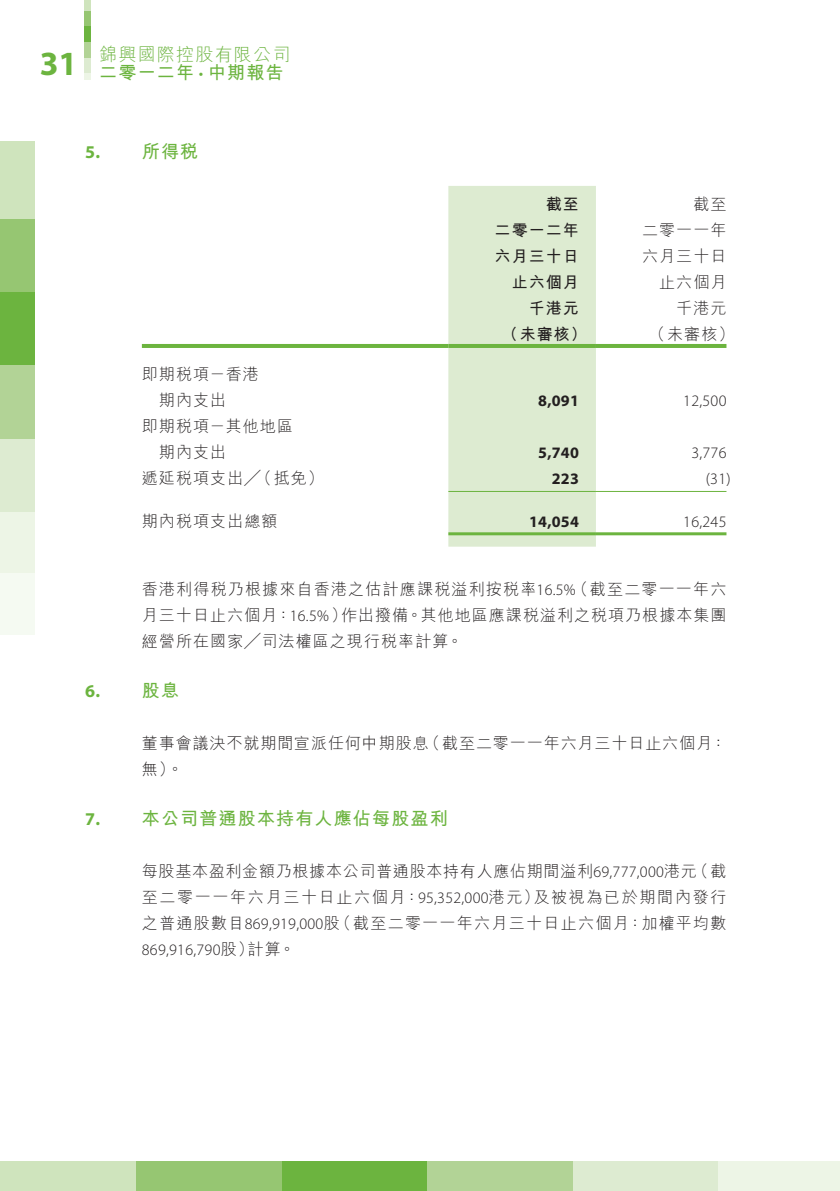
<style>
.page{position:relative;width:840px;height:1191px;background:#fff}
.page>*{position:absolute;margin:0;border:0;box-sizing:border-box;transform-origin:0 0}
.Notes_HD1{font:700 18px "M Hei HK";letter-spacing:.065em;color:#6cb43f}
.t1{font:300 18px "M Hei HK";letter-spacing:.065em;color:#6cb43f}
.Notes_HD1-2{font:700 18px "Myriad Pro";color:#6cb43f}
.Notes{font:300 16px/26px "M Hei HK";letter-spacing:.065em;color:#231f20}
.Notes-2{font:300 16px/26px "Myriad Pro";letter-spacing:.015em;color:#231f20}
.Notes-3{font:300 16px/26px "M Hei HK";letter-spacing:.045em;color:#231f20}
.Notes-4{font:700 16px "M Hei HK";letter-spacing:.065em;color:#231f20}
.Notes-5{font:700 16px "Myriad Pro";letter-spacing:.015em;color:#231f20}
.s1{font-family:"Myriad Pro";font-weight:700;font-size:34px}
.s2{font-family:"Myriad Pro";font-weight:300}
.s3{font-family:"Myriad Pro"}
.s4{font-family:"M Hei HK"}
</style>
<div class="page">
<div style="left:85px;top:0;width:6px;height:11px;background:#cfe4bd"></div>
<div style="left:85px;top:11px;width:6px;height:15px;background:#96c672"></div>
<div style="left:85px;top:26px;width:6px;height:16px;background:#6cb43f"></div>
<div style="left:85px;top:42px;width:6px;height:16px;background:#b2d396"></div>
<div style="left:85px;top:58px;width:6px;height:15px;background:#ddebd1"></div>
<svg style="left:85px;top:73px;width:6px;height:6px"></svg>
<div style="left:0;top:1161px;width:136px;height:30px;background:#cfe4bd"></div>
<div style="left:136px;top:1161px;width:145px;height:30px;background:#96c672"></div>
<div style="left:282px;top:1161px;width:145px;height:30px;background:#6cb43f"></div>
<div style="left:427px;top:1161px;width:145px;height:30px;background:#b2d396"></div>
<div style="left:572px;top:1161px;width:146px;height:30px;background:#ddebd1"></div>
<div style="left:718px;top:1161px;width:121px;height:30px;background:#edf5e6"></div>
<div style="left:0;top:142px;width:34px;height:77px;background:#cfe4bd"></div>
<div style="left:0;top:219px;width:34px;height:73px;background:#96c672"></div>
<div style="left:0;top:292px;width:34px;height:74px;background:#6cb43f"></div>
<div style="left:0;top:366px;width:34px;height:73px;background:#b2d396"></div>
<div style="left:0;top:439px;width:34px;height:73px;background:#ddebd1"></div>
<div style="left:0;top:512px;width:34px;height:62px;background:#edf5e6"></div>
<div style="left:0;top:574px;width:34px;height:61px;background:#f5faf2"></div>
<div style="left:448px;top:186px;width:147px;height:360px;background:#ddebd1"></div>
<hr style="left:142px;top:344px;width:306px;height:4px;background:#6cb43f">
<hr style="left:448px;top:344px;width:147px;height:4px;background:#6cb43f">
<hr style="left:595px;top:344px;width:131px;height:4px;background:#6cb43f">
<hr style="left:448px;top:491px;width:147px;height:1px;background:#6cb43f">
<hr style="left:595px;top:491px;width:131px;height:1px;background:#6cb43f">
<hr style="left:448px;top:532px;width:147px;height:3px;background:#6cb43f">
<hr style="left:595px;top:532px;width:131px;height:3px;background:#6cb43f">
<p class="t1" style="left:40px;top:45px;width:252px"><span class="s1">31</span> 錦興國際控股有限公司</p>
<p class="Notes_HD1" style="left:99px;top:59px;width:186px">二零一二年 <span class="s2">•</span> 中期報告</p>
<p class="Notes_HD1-2" style="left:85px;top:140px;width:16px">5.</p>
<p class="Notes_HD1-2" style="left:85px;top:679px;width:16px">6.</p>
<p class="Notes_HD1-2" style="left:85px;top:807px;width:16px">7.</p>
<p class="Notes_HD1" style="left:142px;top:138px;width:58px">所得稅</p>
<p class="Notes" style="left:142px;top:361px;width:118px">即期稅項－香港</p>
<p class="Notes" style="left:159px;top:387px;width:69px">期內支出</p>
<p class="Notes" style="left:142px;top:413px;width:152px">即期稅項－其他地區</p>
<p class="Notes" style="left:159px;top:439px;width:69px">期內支出</p>
<p class="Notes" style="left:142px;top:465px;width:183px">遞延稅項支出╱（抵免(</p>
<p class="Notes" style="left:142px;top:508px;width:137px">期內稅項支出總額</p>
<p class="Notes-4" style="left:545px;top:192px;width:35px">截至</p>
<p class="Notes-4" style="left:494px;top:218px;width:86px">二零一二年</p>
<p class="Notes-4" style="left:494px;top:244px;width:86px">六月三十日</p>
<p class="Notes-4" style="left:511px;top:270px;width:69px">止六個月</p>
<p class="Notes-4" style="left:528px;top:296px;width:52px">千港元</p>
<p class="Notes" style="left:693px;top:191px;width:35px">截至</p>
<p class="Notes" style="left:641px;top:217px;width:86px">二零一一年</p>
<p class="Notes" style="left:641px;top:243px;width:86px">六月三十日</p>
<p class="Notes" style="left:658px;top:269px;width:69px">止六個月</p>
<p class="Notes" style="left:676px;top:295px;width:52px">千港元</p>
<p class="Notes-4" style="left:501px;top:322px;width:86px">（未審核）</p>
<p class="Notes" style="left:649px;top:321px;width:87px">（未審核(</p>
<p class="Notes-5" style="left:538px;top:390px;width:42px">8,091</p>
<p class="Notes-2" style="left:682px;top:387px;width:45px">12,500</p>
<p class="Notes-5" style="left:538px;top:442px;width:42px">5,740</p>
<p class="Notes-2" style="left:691px;top:439px;width:37px">3,776</p>
<p class="Notes-5" style="left:551px;top:468px;width:29px">223</p>
<p class="Notes-2" style="left:705px;top:465px;width:26px">)31(</p>
<p class="Notes-5" style="left:528px;top:511px;width:51px">14,054</p>
<p class="Notes-2" style="left:682px;top:509px;width:45px">16,245</p>
<p class="Notes" style="left:571px;top:575px;width:156px">（截至二零一一年六</p>
<p class="Notes" style="left:341px;top:575px;width:387px;text-indent:-199px">香港利得稅乃根據來自香港之估計應課稅溢利按稅率<span class="s3">16.5%<br></span>作出撥備。其他地區應課稅溢利之稅項乃根據本集團</p>
<p class="Notes" style="left:142px;top:601px;width:322px">月三十日止六個月：<span class="s3">16.5%</span>）<br>經營所在國家╱司法權區之現行稅率計算。</p>
<p class="Notes_HD1" style="left:142px;top:677px;width:39px">股息</p>
<p class="Notes" style="left:424px;top:729px;width:303px">（截至二零一一年六月三十日止六個月：</p>
<p class="Notes" style="left:142px;top:729px;width:288px">董事會議決不就期間宣派任何中期股息無。(</p>
<p class="Notes_HD1" style="left:142px;top:805px;width:307px">本公司普通股本持有人應佔每股盈利</p>
<p class="Notes" style="left:692px;top:857px;width:35px">（截</p>
<p class="Notes-3" style="left:533px;top:857px;width:194px;text-indent:-391px">每股基本盈利金額乃根據本公司普通股本持有人應佔期間溢利<span class="s3">69,777,000</span>港元<br>及被視為已於期間內發行</p>
<p class="Notes" style="left:335px;top:883px;width:393px;text-indent:-193px">至二零一一年六月三十日止六個月：<span class="s3">95,352,000</span>港元）<br>（截至二零一一年六月三十日止六個月：加權平均數</p>
<p class="Notes-2" style="left:248px;top:910px;width:93px;text-indent:-106px"><span class="s4">之普通股數目</span>869,919,000<span class="s4">股計算。</span></p>
<p class="Notes-2" style="left:142px;top:936px;width:113px">869,916,790<span class="s4">股）</span></p>
</div>
